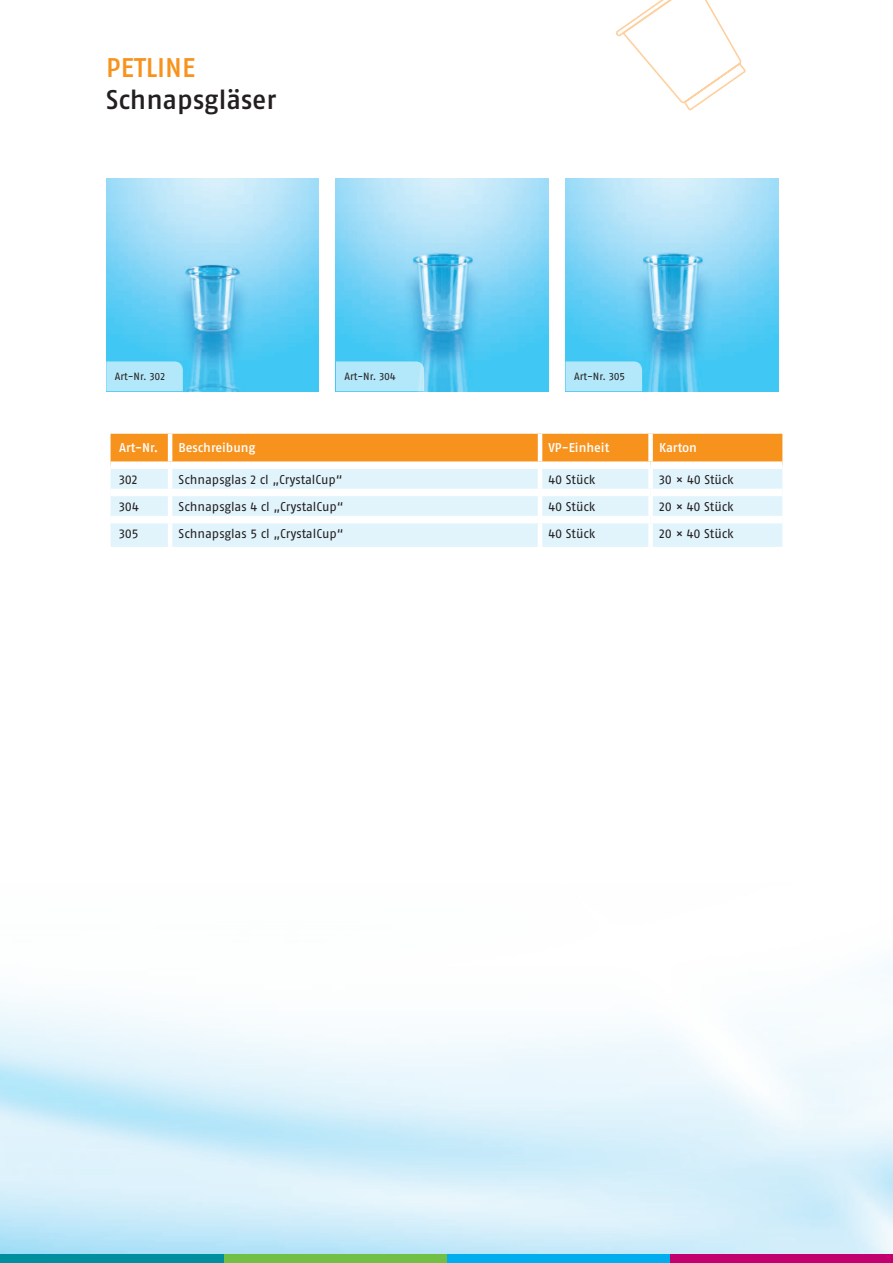
<style>
.page{position:relative;width:893px;height:1263px;background:#fff}
.page>*{position:absolute;margin:0;border:0;box-sizing:border-box;transform-origin:0 0}
.t1{font:27px "Fago No Med Lf";color:#231f20}
.t2{font:27px "Fago No Med Lf";color:#f7931d}
.t3{font:12.75px "Fago No Regular LF";color:#231f20}
.t4{font:12.75px "Fago No Med Lf";letter-spacing:-.005em;color:#fff}
.t5{font:10.5px "Fago No Regular LF";color:#231f20}
.s1{font-family:"Fago No Regular Expert"}
</style>
<div class="page">
<img style="left:106px;top:179px;width:213px;height:212px">
<div style="left:106px;top:361px;width:77px;height:30px;background:#b3e8fa"></div>
<img style="left:336px;top:179px;width:213px;height:212px">
<svg style="left:336px;top:361px;width:88px;height:30px;background:#b1e7f9"></svg>
<img style="left:566px;top:179px;width:212px;height:212px">
<div style="left:566px;top:361px;width:76px;height:30px;background:#b3e8fa"></div>
<div style="left:670px;top:1254px;width:223px;height:9px;background:#c3016e"></div>
<div style="left:446px;top:1254px;width:224px;height:9px;background:#00aeef"></div>
<div style="left:223px;top:1254px;width:223px;height:9px;background:#71bf44"></div>
<div style="left:0;top:1254px;width:223px;height:9px;background:#008f9e"></div>
<svg style="left:616px;top:0;width:130px;height:111px"></svg>
<div style="left:111px;top:434px;width:671px;height:27px;background:#f7931d"></div>
<div style="left:111px;top:469px;width:671px;height:78px;background:#e1f4fc"></div>
<hr style="left:168px;top:434px;width:4px;height:27px;background:#fff">
<hr style="left:538px;top:434px;width:4px;height:27px;background:#fff">
<div style="left:648px;top:434px;width:5px;height:27px;background:#fff"></div>
<hr style="left:168px;top:469px;width:4px;height:20px;background:#fff">
<hr style="left:538px;top:469px;width:4px;height:20px;background:#fff">
<div style="left:648px;top:469px;width:5px;height:20px;background:#fff"></div>
<hr style="left:168px;top:496px;width:4px;height:20px;background:#fff">
<hr style="left:538px;top:496px;width:4px;height:20px;background:#fff">
<div style="left:648px;top:496px;width:5px;height:20px;background:#fff"></div>
<hr style="left:168px;top:523px;width:4px;height:24px;background:#fff">
<hr style="left:538px;top:523px;width:4px;height:24px;background:#fff">
<div style="left:648px;top:523px;width:5px;height:24px;background:#fff"></div>
<div style="left:111px;top:489px;width:59px;height:7px;background:#fff"></div>
<div style="left:170px;top:489px;width:370px;height:7px;background:#fff"></div>
<div style="left:540px;top:489px;width:111px;height:7px;background:#fff"></div>
<div style="left:651px;top:489px;width:131px;height:7px;background:#fff"></div>
<div style="left:111px;top:516px;width:59px;height:7px;background:#fff"></div>
<div style="left:170px;top:516px;width:370px;height:7px;background:#fff"></div>
<div style="left:540px;top:516px;width:111px;height:7px;background:#fff"></div>
<div style="left:651px;top:516px;width:131px;height:7px;background:#fff"></div>
<h1 class="t2" style="left:106px;top:52px;width:90px">PETLINE</h1>
<h1 class="t1" style="left:106px;top:84px;width:171px">Schnapsgläser</h1>
<p class="t5" style="left:115px;top:370px;width:52px">Art-Nr. 302</p>
<p class="t5" style="left:344px;top:370px;width:53px">Art-Nr. 304</p>
<p class="t5" style="left:574px;top:370px;width:53px">Art-Nr. 305</p>
<p class="t4" style="left:119px;top:441px;width:41px">Art-Nr.</p>
<p class="t4" style="left:179px;top:441px;width:78px">Beschreibung</p>
<p class="t4" style="left:549px;top:441px;width:62px">VP-Einheit</p>
<p class="t4" style="left:659px;top:441px;width:39px">Karton</p>
<p class="t3" style="left:119px;top:472px;width:20px">302</p>
<p class="t3" style="left:179px;top:472px;width:166px">Schnapsglas 2 cl „CrystalCup“</p>
<p class="t3" style="left:549px;top:472px;width:48px">40 Stück</p>
<p class="t3" style="left:659px;top:472px;width:76px">30 <span class="s1">+</span> 40 Stück</p>
<p class="t3" style="left:119px;top:499px;width:21px">304</p>
<p class="t3" style="left:179px;top:499px;width:167px">Schnapsglas 4 cl „CrystalCup“</p>
<p class="t3" style="left:549px;top:499px;width:48px">40 Stück</p>
<p class="t3" style="left:659px;top:499px;width:76px">20 <span class="s1">+</span> 40 Stück</p>
<p class="t3" style="left:119px;top:527px;width:21px">305</p>
<p class="t3" style="left:179px;top:527px;width:166px">Schnapsglas 5 cl „CrystalCup“</p>
<p class="t3" style="left:549px;top:527px;width:48px">40 Stück</p>
<p class="t3" style="left:659px;top:527px;width:76px">20 <span class="s1">+</span> 40 Stück</p>
</div>
